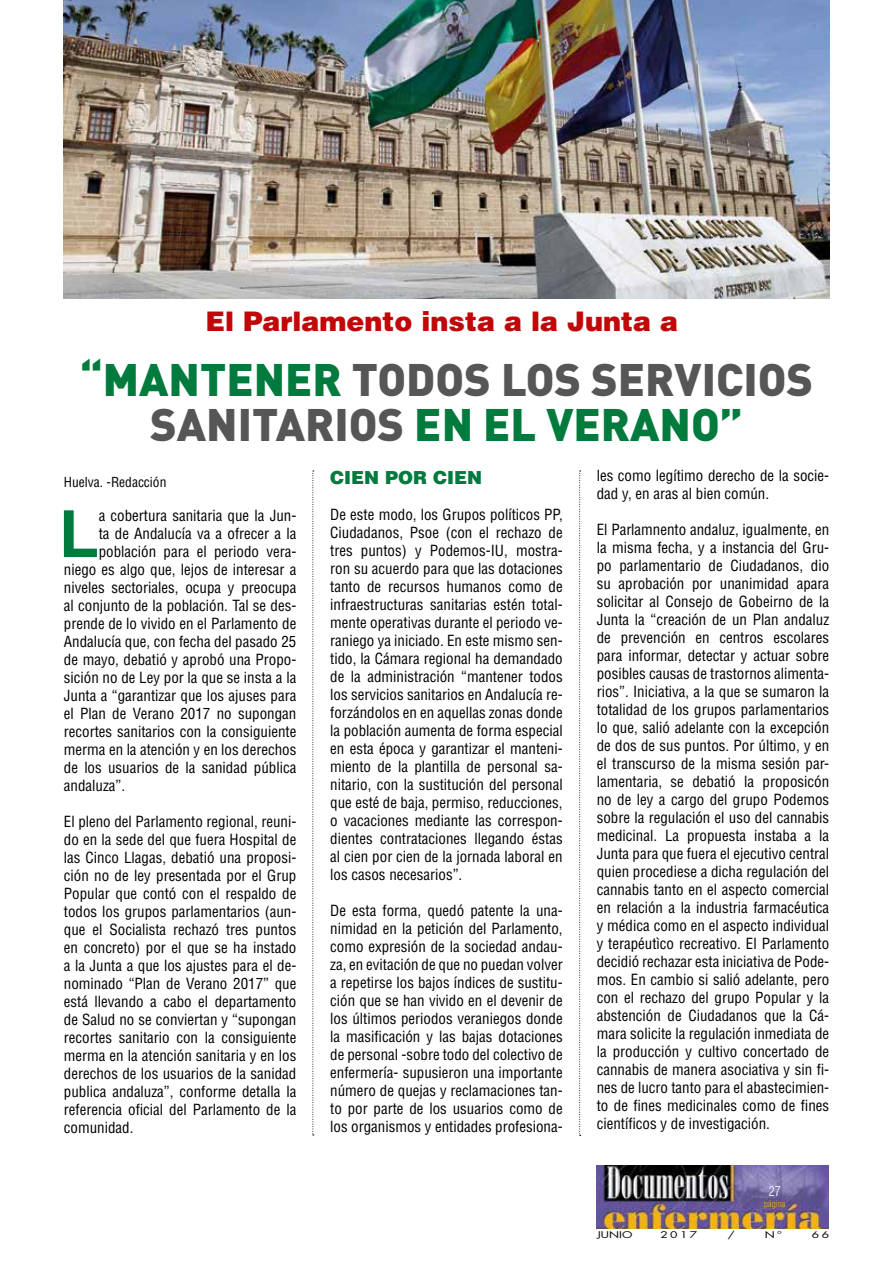
<style>
.page{position:relative;width:893px;height:1263px;background:#fff}
.page>*{position:absolute;margin:0;border:0;box-sizing:border-box;transform-origin:0 0}
.t1{font:700 65.1px "Helvetica LT Std";color:#007a3d}
.t2{font:900 45px/45px "DIN Pro";color:#565656;text-align:center}
.t3{font:900 27px "Helvetica LT Std";color:#c00808}
.t4{font:900 18px "Helvetica LT Std";color:#007a3d}
.t5{font:condensed 15px/18px "Helvetica LT Std";color:#000;text-align:justify}
.t6{font:condensed 13.5px "Helvetica LT Std";color:#000}
.t7{font:300 condensed 13.5px "Helvetica LT Std";color:#fff}
.t8{font:9px "Futura Std";letter-spacing:.2em;color:#000;scale:1.33 1}
.t9{font:300 condensed 9px "Helvetica LT Std";color:#f6b309}
.s1{color:#007a3d}
</style>
<div class="page">
<img style="left:597px;top:1165px;width:231px;height:64px">
<svg style="left:312px;top:471px;width:2px;height:665px"></svg>
<svg style="left:579px;top:471px;width:2px;height:665px"></svg>
<img style="left:64px;top:0;width:765px;height:299px">
<h3 class="t3" style="left:206px;top:304px;width:474px">El Parlamento insta a la Junta a</h3>
<h2 class="t2" style="left:80px;top:356px;width:735px"><span class="s1">“MANTENER</span> TODOS LOS SERVICIOS<br>SANITARIOS <span class="s1">EN EL VERANO”</span></h2>
<p class="t6" style="left:64px;top:474px;width:104px">Huelva. -Redacción</p>
<p class="t4" style="left:330px;top:465px;width:153px">CIEN POR CIEN</p>
<p class="t5" style="left:330px;top:505px;width:234px">De este modo, los Grupos políticos PP, Ciudadanos, Psoe (con el rechazo de tres puntos) y Podemos-IU, mostra&shy;ron su acuerdo para que las dotaciones tanto de recursos humanos como de infraestructuras sanitarias estén total&shy;mente operativas durante el periodo ve&shy;raniego ya iniciado. En este mismo sen&shy;tido, la Cámara regional ha demandado de la administración “mantener todos los servicios sanitarios en Andalucía re&shy;forzándolos en en aquellas zonas donde la población aumenta de forma especial en esta época y garantizar el manteni&shy;miento de la plantilla de personal sa&shy;nitario, con la sustitución del personal que esté de baja, permiso, reducciones, o vacaciones mediante las correspon&shy;dientes contrataciones llegando éstas al cien por cien de la jornada laboral en los casos necesarios”.</p>
<p class="t5" style="left:330px;top:901px;width:234px">De esta forma, quedó patente la una&shy;nimidad en la petición del Parlamento, como expresión de la sociedad andau&shy;za, en evitación de que no puedan volver a repetirse los bajos índices de sustitu&shy;ción que se han vivido en el devenir de los últimos periodos veraniegos donde la masificación y las bajas dotaciones de personal -sobre todo del colectivo de enfermería- supusieron una importante número de quejas y reclamaciones tan&shy;to por parte de los usuarios como de los organismos y entidades profesiona-</p>
<h1 class="t1" style="left:59px;top:494px;width:41px">L</h1>
<p class="t5" style="left:99px;top:506px;width:199px">a cobertura sanitaria que la Jun-</p>
<p class="t5" style="left:99px;top:524px;width:199px">ta de Andalucía va a ofrecer a la</p>
<p class="t5" style="left:99px;top:542px;width:199px">población para el periodo vera-</p>
<p class="t5" style="left:64px;top:560px;width:234px">niego es algo que, lejos de interesar a</p>
<p class="t5" style="left:64px;top:578px;width:234px">niveles sectoriales, ocupa y preocupa</p>
<p class="t5" style="left:64px;top:596px;width:234px">al conjunto de la población. Tal se des-</p>
<p class="t5" style="left:64px;top:614px;width:234px">prende de lo vivido en el Parlamento de</p>
<p class="t5" style="left:64px;top:632px;width:234px">Andalucía que, con fecha del pasado 25</p>
<p class="t5" style="left:64px;top:650px;width:234px">de mayo, debatió y aprobó una Propo-</p>
<p class="t5" style="left:64px;top:668px;width:234px">sición no de Ley por la que se insta a la</p>
<p class="t5" style="left:64px;top:686px;width:234px">Junta a “garantizar que los ajuses para</p>
<p class="t5" style="left:64px;top:704px;width:234px">el Plan de Verano 2017 no supongan</p>
<p class="t5" style="left:64px;top:722px;width:234px">recortes sanitarios con la consiguiente</p>
<p class="t5" style="left:64px;top:740px;width:234px">merma en la atención y en los derechos</p>
<p class="t5" style="left:64px;top:758px;width:234px">de los usuarios de la sanidad pública</p>
<p class="t5" style="left:64px;top:776px;width:63px">andaluza”.</p>
<p class="t5" style="left:64px;top:812px;width:234px">El pleno del Parlamento regional, reuni&shy;do en la sede del que fuera Hospital de las Cinco Llagas, debatió una proposi&shy;ción no de ley presentada por el Grup Popular que contó con el respaldo de todos los grupos parlamentarios (aun&shy;que el Socialista rechazó tres puntos en concreto) por el que se ha instado a la Junta a que los ajustes para el de&shy;nominado “Plan de Verano 2017” que está llevando a cabo el departamento de Salud no se conviertan y “supongan recortes sanitario con la consiguiente merma en la atención sanitaria y en los derechos de los usuarios de la sanidad publica andaluza”, conforme detalla la referencia oficial del Parlamento de la comunidad.</p>
<p class="t5" style="left:597px;top:467px;width:234px">les como legítimo derecho de la socie&shy;dad y, en aras al bien común.</p>
<p class="t5" style="left:597px;top:521px;width:234px">El Parlamnento andaluz, igualmente, en la misma fecha, y a instancia del Gru&shy;po parlamentario de Ciudadanos, dio su aprobación por unanimidad apara solicitar al Consejo de Gobeirno de la Junta la “creación de un Plan andaluz de prevención en centros escolares para informar, detectar y actuar sobre posibles causas de trastornos alimenta&shy;rios”. Iniciativa, a la que se sumaron la totalidad de los grupos parlamentarios lo que, salió adelante con la excepción de dos de sus puntos. Por último, y en el transcurso de la misma sesión par&shy;lamentaria, se debatió la proposicón no de ley a cargo del grupo Podemos sobre la regulación el uso del cannabis medicinal. La propuesta instaba a la Junta para que fuera el ejecutivo central quien procediese a dicha regulación del cannabis tanto en el aspecto comercial en relación a la industria farmacéutica y médica como en el aspecto individual y terapéutìco recreativo. El Parlamento decidió rechazar esta iniciativa de Pode&shy;mos. En cambio si salió adelante, pero con el rechazo del grupo Popular y la abstención de Ciudadanos que la Cá&shy;mara solicite la regulación inmediata de la producción y cultivo concertado de cannabis de manera asociativa y sin fi&shy;nes de lucro tanto para el abastecimien&shy;to de fines medicinales como de fines científicos y de investigación.</p>
<p class="t7" style="left:769px;top:1183px;width:13px">27</p>
<p class="t9" style="left:764px;top:1198px;width:22px">página</p>
<p class="t8" style="left:597px;top:1229px;width:28px">JUNIO</p>
<p class="t8" style="left:660px;top:1229px;width:29px">2017</p>
<p class="t8" style="left:728px;top:1229px;width:7px">/</p>
<p class="t8" style="left:765px;top:1229px;width:14px">Nº</p>
<p class="t8" style="left:812px;top:1229px;width:14px">66</p>
</div>
